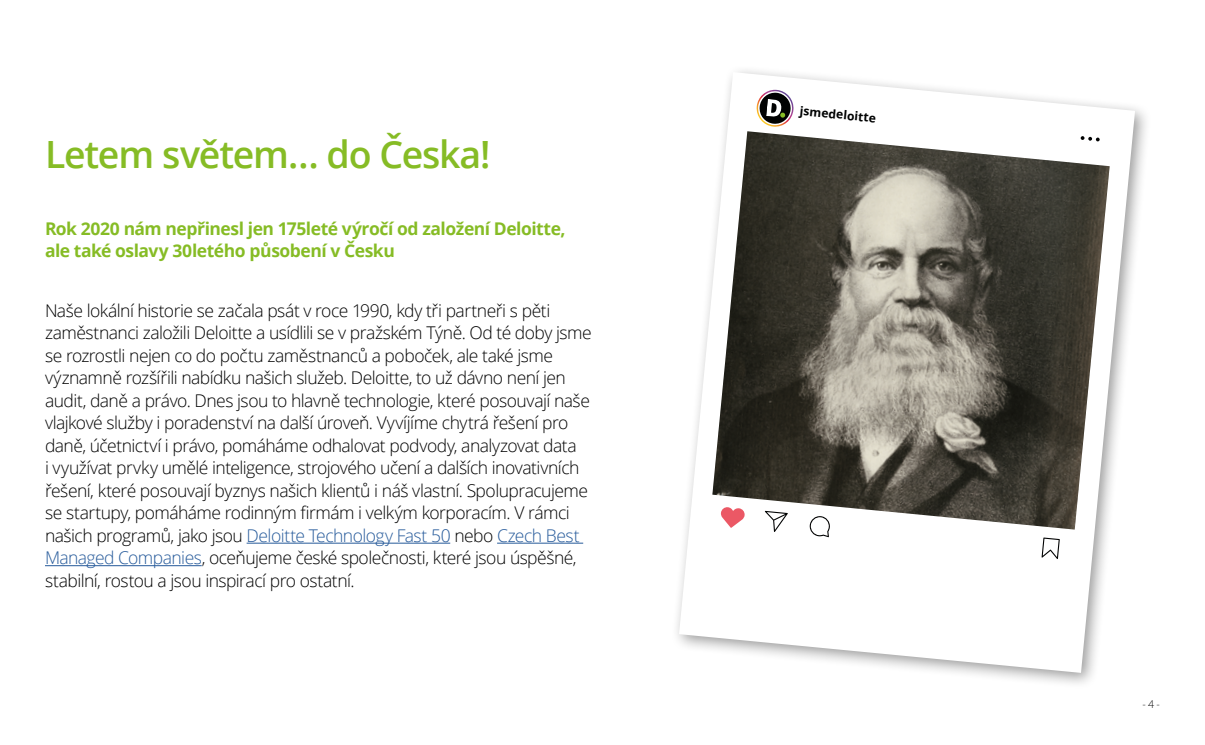
<style>
.page{position:relative;width:1205px;height:745px;background:#fff}
.page>*{position:absolute;margin:0;border:0;box-sizing:border-box;transform-origin:0 0}
.t1{font:600 37.5px "Open Sans";letter-spacing:-.03em;color:#86bc25}
.t2{font:300 17.5px/22.5px "Open Sans";letter-spacing:-.03em;color:#000}
.t3{font:700 17.5px/22.5px "Open Sans";letter-spacing:-.025em;color:#86bc25}
.t4{font:700 12.12px "Open Sans";color:#010202}
.t5{font:300 10.62px "Open Sans";color:#000}
.s1{color:#275b9b}
</style>
<div class="page">
<hr style="left:247px;top:542px;width:203px;height:1px;background:#275b9b">
<hr style="left:497px;top:542px;width:86px;height:1px;background:#275b9b">
<hr style="left:45px;top:565px;width:157px;height:1px;background:#275b9b">
<div style="left:670px;top:64px;width:481px;height:625px;background:#000;opacity:.4"></div>
<svg style="left:679px;top:72px;width:456px;height:600px"></svg>
<svg style="left:713px;top:90px;width:396px;height:468px"></svg>
<img style="left:712px;top:131px;width:397px;height:398px">
<h1 class="t1" style="left:45px;top:129px;width:447px">Letem světem… do Česka!</h1>
<p class="t3" style="left:45px;top:216px;width:522px">Rok 2020 nám nepřinesl jen 175leté výročí od založení Deloitte, ale také oslavy 30letého působení v Česku</p>
<p class="t2" style="left:45px;top:298px;width:548px">Naše lokální historie se začala psát v roce 1990, kdy tři partneři s pěti zaměstnanci založili Deloitte a usídlili se v pražském Týně. Od té doby jsme se rozrostli nejen co do počtu zaměstnanců a poboček, ale také jsme významně rozšířili nabídku našich služeb. Deloitte, to už dávno není jen audit, daně a právo. Dnes jsou to hlavně technologie, které posouvají naše vlajkové služby i poradenství na další úroveň. Vyvíjíme chytrá řešení pro daně, účetnictví i právo, pomáháme odhalovat podvody, analyzovat data<br>i využívat prvky umělé inteligence, strojového učení a dalších inovativních řešení, které posouvají byznys našich klientů i náš vlastní. Spolupracujeme se startupy, pomáháme rodinným firmám i velkým korporacím. V rámci našich programů, jako jsou <span class="s1">Deloitte Technology Fast 50</span> nebo <span class="s1">Czech Best Managed Companies</span>, oceňujeme české společnosti, které jsou úspěšné, stabilní, rostou a jsou inspirací pro ostatní.</p>
<p class="t4" style="left:801px;top:102px;width:78px;rotate:5deg">jsmedeloitte</p>
<p class="t5" style="left:1142px;top:696px;width:19px">- 4 -</p>
</div>
